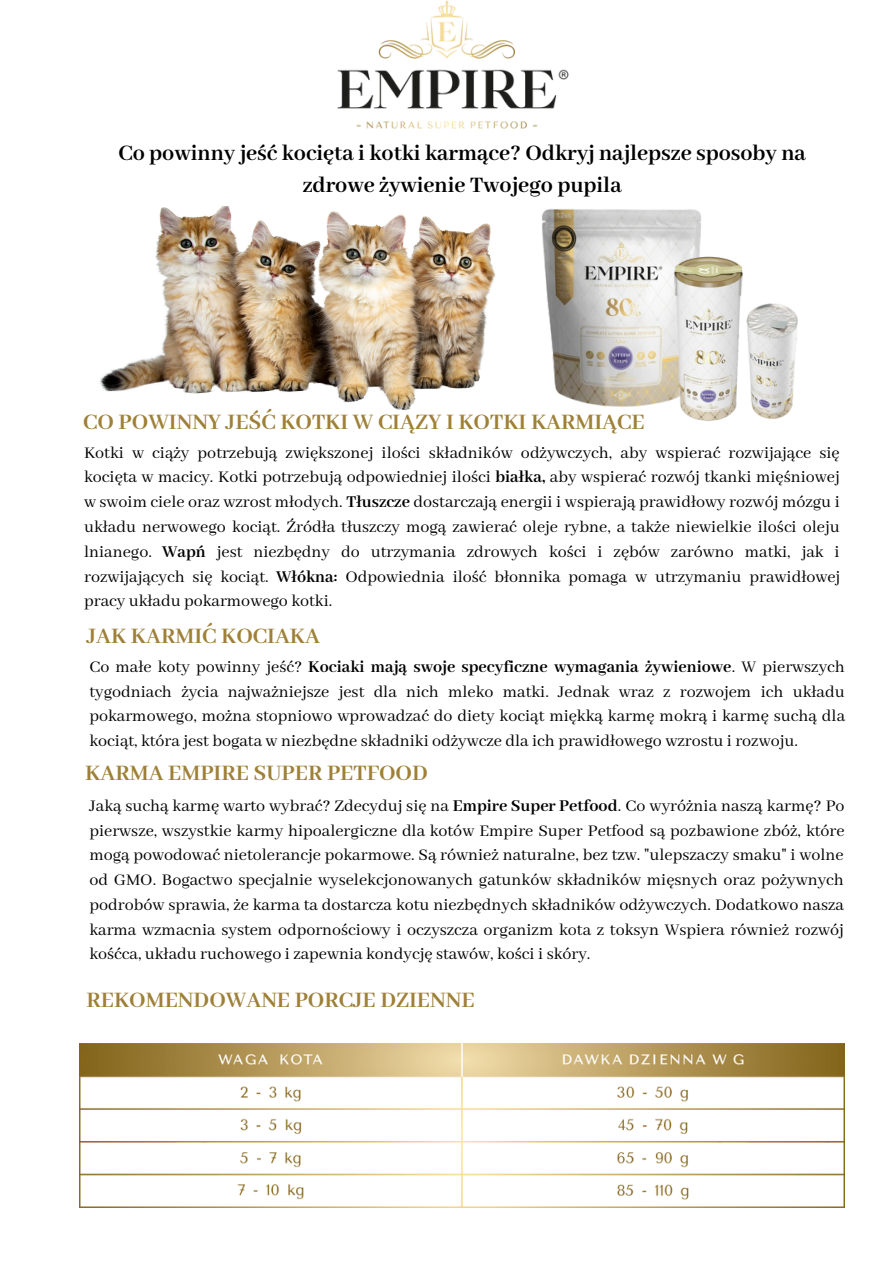
<style>
.page{position:relative;width:894px;height:1264px;background:#fff}
.page>*{position:absolute;margin:0;border:0;box-sizing:border-box;transform-origin:0 0}
.t1{font:700 24px "Abhaya Libre";color:#9e8037}
.t2{font:700 24px/32.7px "Abhaya Libre";color:#000;text-align:center}
.t3{font:18px/24.8px "Abhaya Libre";color:#000;text-align:justify}
.s1{font-weight:700}
</style>
<div class="page">
<img style="left:337px;top:0;width:232px;height:129px">
<img style="left:80px;top:1043px;width:764px;height:164px">
<img style="left:99px;top:206px;width:397px;height:204px">
<img style="left:542px;top:209px;width:159px;height:198px">
<img style="left:648px;top:244px;width:150px;height:177px">
<p class="t2" style="left:118px;top:137px;width:688px">Co powinny jeść kocięta i kotki karmące? Odkryj najlepsze sposoby na zdrowe żywienie Twojego pupila</p>
<p class="t1" style="left:83px;top:409px;width:563px">CO POWINNY JEŚĆ KOTKI W CIĄZY I KOTKI KARMIĄCE</p>
<p class="t3" style="left:84px;top:441px;width:757px">Kotki w ciąży potrzebują zwiększonej ilości składników odżywczych, aby wspierać rozwijające się kocięta w macicy. Kotki potrzebują odpowiedniej ilości <span class="s1">białka,</span> aby wspierać rozwój tkanki mięśniowej w swoim ciele oraz wzrost młodych. <span class="s1">Tłuszcze</span> dostarczają energii i wspierają prawidłowy rozwój mózgu i układu nerwowego kociąt. Źródła tłuszczy mogą zawierać oleje rybne, a także niewielkie ilości oleju lnianego. <span class="s1">Wapń</span> jest niezbędny do utrzymania zdrowych kości i zębów zarówno matki, jak i rozwijających się kociąt. <span class="s1">Włókna:</span> Odpowiednia ilość błonnika pomaga w utrzymaniu prawidłowej pracy układu pokarmowego kotki.</p>
<p class="t1" style="left:87px;top:623px;width:234px">JAK KARMIĆ KOCIAKA</p>
<p class="t3" style="left:89px;top:655px;width:757px">Co małe koty powinny jeść? <span class="s1">Kociaki mają swoje specyficzne wymagania żywieniowe</span>. W pierwszych tygodniach życia najważniejsze jest dla nich mleko matki. Jednak wraz z rozwojem ich układu pokarmowego, można stopniowo wprowadzać do diety kociąt miękką karmę mokrą i karmę suchą dla kociąt, która jest bogata w niezbędne składniki odżywcze dla ich prawidłowego wzrostu i rozwoju.</p>
<p class="t1" style="left:85px;top:760px;width:344px">KARMA EMPIRE SUPER PETFOOD</p>
<p class="t3" style="left:89px;top:794px;width:756px">Jaką suchą karmę warto wybrać? Zdecyduj się na <span class="s1">Empire Super Petfood</span>. Co wyróżnia naszą karmę? Po pierwsze, wszystkie karmy hipoalergiczne dla kotów Empire Super Petfood są pozbawione zbóż, które mogą powodować nietolerancje pokarmowe. Są również naturalne, bez tzw. "ulepszaczy smaku" i wolne od GMO. Bogactwo specjalnie wyselekcjonowanych gatunków składników mięsnych oraz pożywnych podrobów sprawia, że karma ta dostarcza kotu niezbędnych składników odżywczych. Dodatkowo nasza karma wzmacnia system odpornościowy i oczyszcza organizm kota z toksyn Wspiera również rozwój kośćca, układu ruchowego i zapewnia kondycję stawów, kości i skóry.</p>
<p class="t1" style="left:86px;top:987px;width:390px">REKOMENDOWANE PORCJE DZIENNE</p>
</div>
